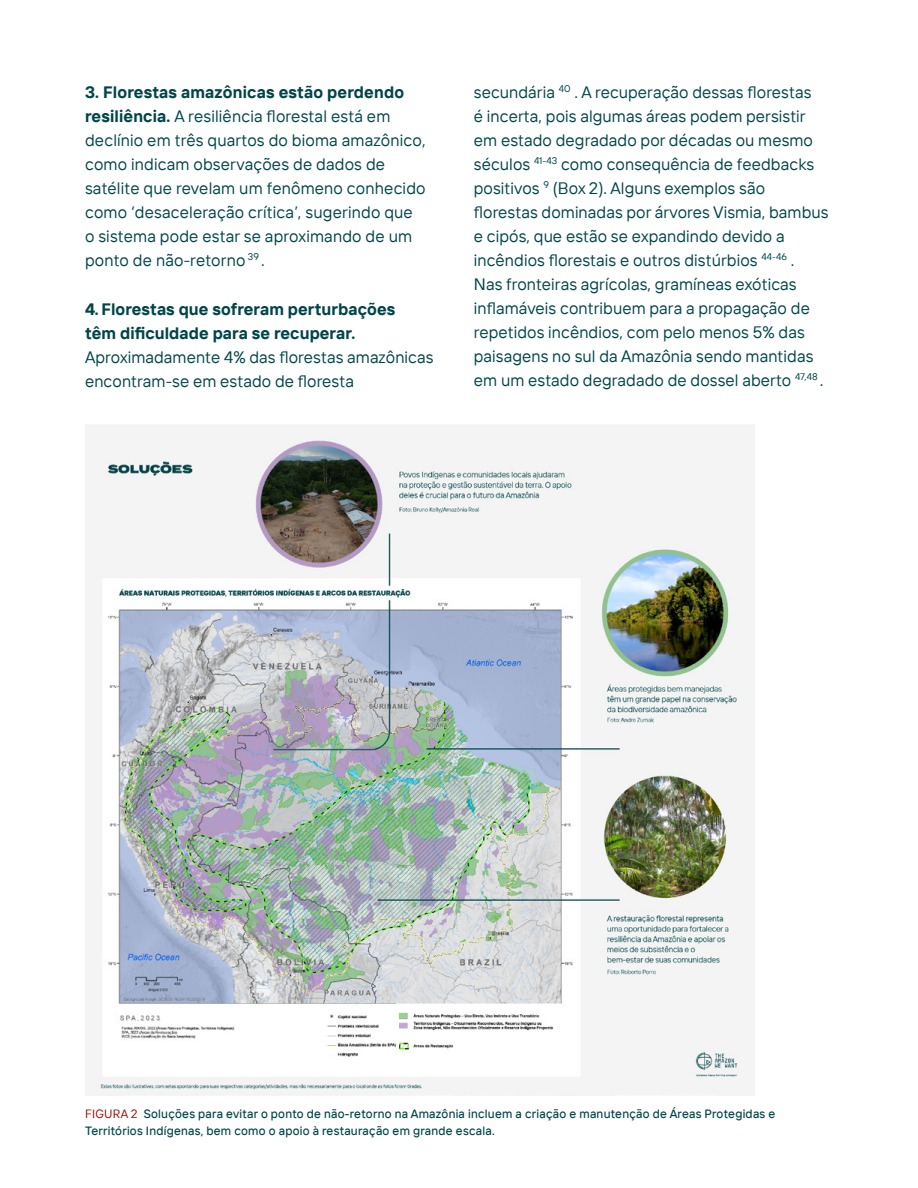
<style>
.page{position:relative;width:918px;height:1188px;background:#fff}
.page>*{position:absolute;margin:0;border:0;box-sizing:border-box;transform-origin:0 0}
.t1{font:16.5px/24px "TT Interfaces";letter-spacing:.005em;color:#004549}
.t2{font:700 16.5px/24px "TT Interfaces";letter-spacing:.005em;color:#004549}
.t3{font:500 12px/16.5px "TT Interfaces";letter-spacing:.02em;color:#004549}
.t4{font:12px "TT Interfaces";color:#9c1006}
.s1{font-weight:700}
.s2{font-weight:400;color:#9c1006}
</style>
<div class="page">
<img style="left:85px;top:425px;width:670px;height:671px">
<p class="t1" style="left:85px;top:79px;width:342px"><span class="s1">3. Florestas amazônicas estão perdendo resiliência.</span> A resiliência florestal está em declínio em três quartos do bioma amazônico, como indicam observações de dados de satélite que revelam um fenômeno conhecido como ‘desaceleração crítica’, sugerindo que o sistema pode estar se aproximando de um ponto de não-retorno <sup>39</sup> .</p>
<p class="t2" style="left:85px;top:297px;width:312px">4. Florestas que sofreram perturbações têm dificuldade para se recuperar.</p>
<p class="t1" style="left:85px;top:345px;width:350px">Aproximadamente 4% das florestas amazônicas encontram-se em estado de floresta</p>
<p class="t1" style="left:474px;top:79px;width:356px">secundária <sup>40</sup> . A recuperação dessas florestas<br>é incerta, pois algumas áreas podem persistir em estado degradado por décadas ou mesmo séculos <sup>41-43</sup> como consequência de feedbacks positivos <sup>9</sup> (Box 2). Alguns exemplos são florestas dominadas por árvores Vismia, bambus e cipós, que estão se expandindo devido a incêndios florestais e outros distúrbios <sup>44-46</sup> .<br>Nas fronteiras agrícolas, gramíneas exóticas inflamáveis contribuem para a propagação de repetidos incêndios, com pelo menos 5% das paisagens no sul da Amazônia sendo mantidas em um estado degradado de dossel aberto <sup>47,48</sup> .</p>
<p class="t3" style="left:85px;top:1106px;width:692px;text-indent:46px"><span class="s2">2</span> Soluções para evitar o ponto de não-retorno na Amazônia incluem a criação e manutenção de Áreas Protegidas e<br>Territórios Indígenas, bem como o apoio à restauração em grande escala.</p>
<p class="t4" style="left:85px;top:1106px;width:16px">Figura</p>
</div>
